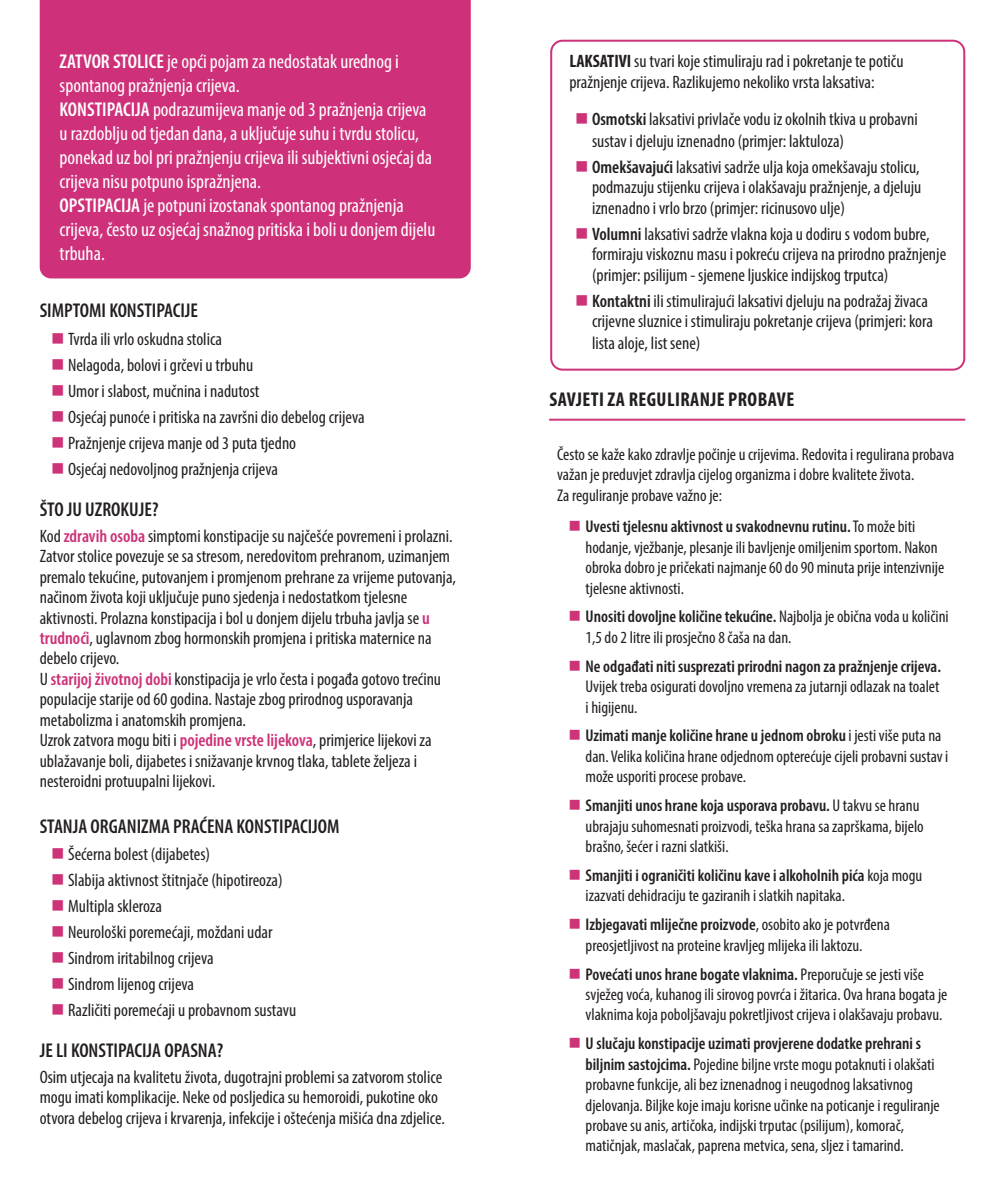
<style>
.page{position:relative;width:1004px;height:1191px;background:#fff}
.page>*{position:absolute;margin:0;border:0;box-sizing:border-box;transform-origin:0 0}
.No_Spacing{font:condensed 20px/24px "Myriad Pro";color:#fff}
.No_Spacing-2{font:600 condensed 20px "Myriad Pro";color:#231f20}
.No_Spacing-3{font:700 condensed 20px "Myriad Pro";letter-spacing:.02em;color:#231f20}
.No_Spacing-4{font:condensed 18px/20.4px "Myriad Pro";color:#231f20}
.No_Spacing-5{font:condensed 17px/20.4px "Myriad Pro";color:#231f20}
.s1{font-weight:600}
.s2{font-weight:600;color:#cd3177}
.s3{font-weight:700}
</style>
<div class="page">
<hr style="left:549px;top:419px;width:416px;height:2px;background:#cc3778">
<div style="left:550px;top:40px;width:415px;height:331px;border:2px solid #ce3179;border-radius:11px"></div>
<div style="left:40px;top:0;width:431px;height:278px;background:#ce3179"></div>
<p class="No_Spacing" style="left:60px;top:49px;width:377px"><span class="s1">ZATVOR STOLICE</span> je opći pojam za nedostatak urednog i spontanog pražnjenja crijeva.<br><span class="s1">KONSTIPACIJA</span> podrazumijeva manje od 3 pražnjenja crijeva u razdoblju od tjedan dana, a uključuje suhu i tvrdu stolicu, ponekad uz bol pri pražnjenju crijeva ili subjektivni osjećaj da crijeva nisu potpuno ispražnjena.<br><span class="s1">OPSTIPACIJA</span> je potpuni izostanak spontanog pražnjenja crijeva, često uz osjećaj snažnog pritiska i boli u donjem dijelu trbuha.</p>
<p class="No_Spacing-2" style="left:40px;top:298px;width:160px">SIMPTOMI KONSTIPACIJE</p>
<p class="No_Spacing-4" style="left:68px;top:328px;width:155px">Tvrda ili vrlo oskudna stolica</p>
<p class="No_Spacing-4" style="left:68px;top:354px;width:187px">Nelagoda, bolovi i grčevi u trbuhu</p>
<p class="No_Spacing-4" style="left:68px;top:380px;width:193px">Umor i slabost, mučnina i nadutost</p>
<p class="No_Spacing-4" style="left:68px;top:406px;width:298px">Osjećaj punoće i pritiska na završni dio debelog crijeva</p>
<p class="No_Spacing-4" style="left:68px;top:433px;width:230px">Pražnjenje crijeva manje od 3 puta tjedno</p>
<p class="No_Spacing-4" style="left:68px;top:459px;width:211px">Osjećaj nedovoljnog pražnjenja crijeva</p>
<p class="No_Spacing-2" style="left:40px;top:497px;width:120px">ŠTO JU UZROKUJE?</p>
<p class="No_Spacing-4" style="left:40px;top:525px;width:418px">Kod <span class="s2">zdravih osoba</span> simptomi konstipacije su najčešće povremeni i prolazni.<br>Zatvor stolice povezuje se sa stresom, neredovitom prehranom, uzimanjem premalo tekućine, putovanjem i promjenom prehrane za vrijeme putovanja, načinom života koji uključuje puno sjedenja i nedostatkom tjelesne aktivnosti. Prolazna konstipacija i bol u donjem dijelu trbuha javlja se <span class="s2">u trudnoći</span>, uglavnom zbog hormonskih promjena i pritiska maternice na debelo crijevo.<br>U <span class="s2">starijoj životnoj dobi</span> konstipacija je vrlo česta i pogađa gotovo trećinu populacije starije od 60 godina. Nastaje zbog prirodnog usporavanja metabolizma i anatomskih promjena.<br>Uzrok zatvora mogu biti i <span class="s2">pojedine vrste lijekova</span>, primjerice lijekovi za ublažavanje boli, dijabetes i snižavanje krvnog tlaka, tablete željeza i nesteroidni protuupalni lijekovi.</p>
<p class="No_Spacing-2" style="left:40px;top:814px;width:301px">STANJA ORGANIZMA PRAĆENA KONSTIPACIJOM</p>
<p class="No_Spacing-4" style="left:68px;top:843px;width:144px">Šećerna bolest (dijabetes)</p>
<p class="No_Spacing-4" style="left:68px;top:869px;width:216px">Slabija aktivnost štitnjače (hipotireoza)</p>
<p class="No_Spacing-4" style="left:68px;top:895px;width:95px">Multipla skleroza</p>
<p class="No_Spacing-4" style="left:68px;top:921px;width:206px">Neurološki poremećaji, moždani udar</p>
<p class="No_Spacing-4" style="left:68px;top:947px;width:147px">Sindrom iritabilnog crijeva</p>
<p class="No_Spacing-4" style="left:68px;top:973px;width:128px">Sindrom lijenog crijeva</p>
<p class="No_Spacing-4" style="left:68px;top:999px;width:230px">Različiti poremećaji u probavnom sustavu</p>
<p class="No_Spacing-2" style="left:40px;top:1037px;width:185px">JE LI KONSTIPACIJA OPASNA?</p>
<p class="No_Spacing-4" style="left:40px;top:1066px;width:407px">Osim utjecaja na kvalitetu života, dugotrajni problemi sa zatvorom stolice mogu imati komplikacije. Neke od posljedica su hemoroidi, pukotine oko otvora debelog crijeva i krvarenja, infekcije i oštećenja mišića dna zdjelice.</p>
<p class="No_Spacing-4" style="left:569px;top:51px;width:336px"><span class="s3">LAKSATIVI</span> su tvari koje stimuliraju rad i pokretanje te potiču pražnjenje crijeva. Razlikujemo nekoliko vrsta laksativa:</p>
<p class="No_Spacing-4" style="left:592px;top:108px;width:327px;line-height:21.6px"><span class="s1">Osmotski</span> laksativi privlače vodu iz okolnih tkiva u probavni sustav i djeluju iznenadno (primjer: laktuloza)</p>
<p class="No_Spacing-4" style="left:592px;top:156px;width:331px;text-align:justify"><span class="s1">Omekšavajući</span> laksativi sadrže ulja koja omekšavaju stolicu, podmazuju stijenku crijeva i olakšavaju pražnjenje, a djeluju iznenadno i vrlo brzo (primjer: ricinusovo ulje)</p>
<p class="No_Spacing-4" style="left:592px;top:223px;width:355px"><span class="s1">Volumni</span> laksativi sadrže vlakna koja u dodiru s vodom bubre, formiraju viskoznu masu i pokreću crijeva na prirodno pražnjenje (primjer: psilijum - sjemene ljuskice indijskog trputca)</p>
<p class="No_Spacing-4" style="left:592px;top:290px;width:342px;line-height:21px"><span class="s1">Kontaktni</span> ili stimulirajući laksativi djeluju na podražaj živaca crijevne sluznice i stimuliraju pokretanje crijeva (primjeri: kora lista aloje, list sene)</p>
<p class="No_Spacing-3" style="left:549px;top:387px;width:246px">SAVJETI ZA REGULIRANJE PROBAVE</p>
<p class="No_Spacing-5" style="left:557px;top:444px;width:398px">Često se kaže kako zdravlje počinje u crijevima. Redovita i regulirana probava važan je preduvjet zdravlja cijelog organizma i dobre kvalitete života.<br>Za reguliranje probave važno je:</p>
<p class="No_Spacing-5" style="left:585px;top:516px;width:360px"><span class="s1">Uvesti tjelesnu aktivnost u svakodnevnu rutinu.</span> To može biti hodanje, vježbanje, plesanje ili bavljenje omiljenim sportom. Nakon obroka dobro je pričekati najmanje 60 do 90 minuta prije intenzivnije tjelesne aktivnosti.</p>
<p class="No_Spacing-5" style="left:585px;top:606px;width:364px"><span class="s1">Unositi dovoljne količine tekućine.</span> Najbolja je obična voda u količini<br>1,5 do 2 litre ili prosječno 8 čaša na dan.</p>
<p class="No_Spacing-5" style="left:585px;top:655px;width:357px;text-align:justify"><span class="s1">Ne odgađati niti susprezati prirodni nagon za pražnjenje crijeva.<br></span>Uvijek treba osigurati dovoljno vremena za jutarnji odlazak na toalet i higijenu.</p>
<p class="No_Spacing-5" style="left:585px;top:725px;width:364px"><span class="s1">Uzimati manje količine hrane u jednom obroku</span> i jesti više puta na dan. Velika količina hrane odjednom opterećuje cijeli probavni sustav i može usporiti procese probave.</p>
<p class="No_Spacing-5" style="left:585px;top:795px;width:340px"><span class="s1">Smanjiti unos hrane koja usporava probavu.</span> U takvu se hranu ubrajaju suhomesnati proizvodi, teška hrana sa zaprškama, bijelo brašno, šećer i razni slatkiši.</p>
<p class="No_Spacing-5" style="left:585px;top:865px;width:338px"><span class="s1">Smanjiti i ograničiti količinu kave i alkoholnih pića</span> koja mogu izazvati dehidraciju te gaziranih i slatkih napitaka.</p>
<p class="No_Spacing-5" style="left:585px;top:914px;width:306px"><span class="s1">Izbjegavati mliječne proizvode</span>, osobito ako je potvrđena preosjetljivost na proteine kravljeg mlijeka ili laktozu.</p>
<p class="No_Spacing-5" style="left:585px;top:963px;width:363px"><span class="s1">Povećati unos hrane bogate vlaknima.</span> Preporučuje se jesti više svježeg voća, kuhanog ili sirovog povrća i žitarica. Ova hrana bogata je vlaknima koja poboljšavaju pokretljivost crijeva i olakšavaju probavu.</p>
<p class="No_Spacing-5" style="left:585px;top:1033px;width:356px"><span class="s1">U slučaju konstipacije uzimati provjerene dodatke prehrani s biljnim sastojcima.</span> Pojedine biljne vrste mogu potaknuti i olakšati probavne funkcije, ali bez iznenadnog i neugodnog laksativnog djelovanja. Biljke koje imaju korisne učinke na poticanje i reguliranje probave su anis, artičoka, indijski trputac (psilijum), komorač, matičnjak, maslačak, paprena metvica, sena, sljez i tamarind.</p>
</div>
